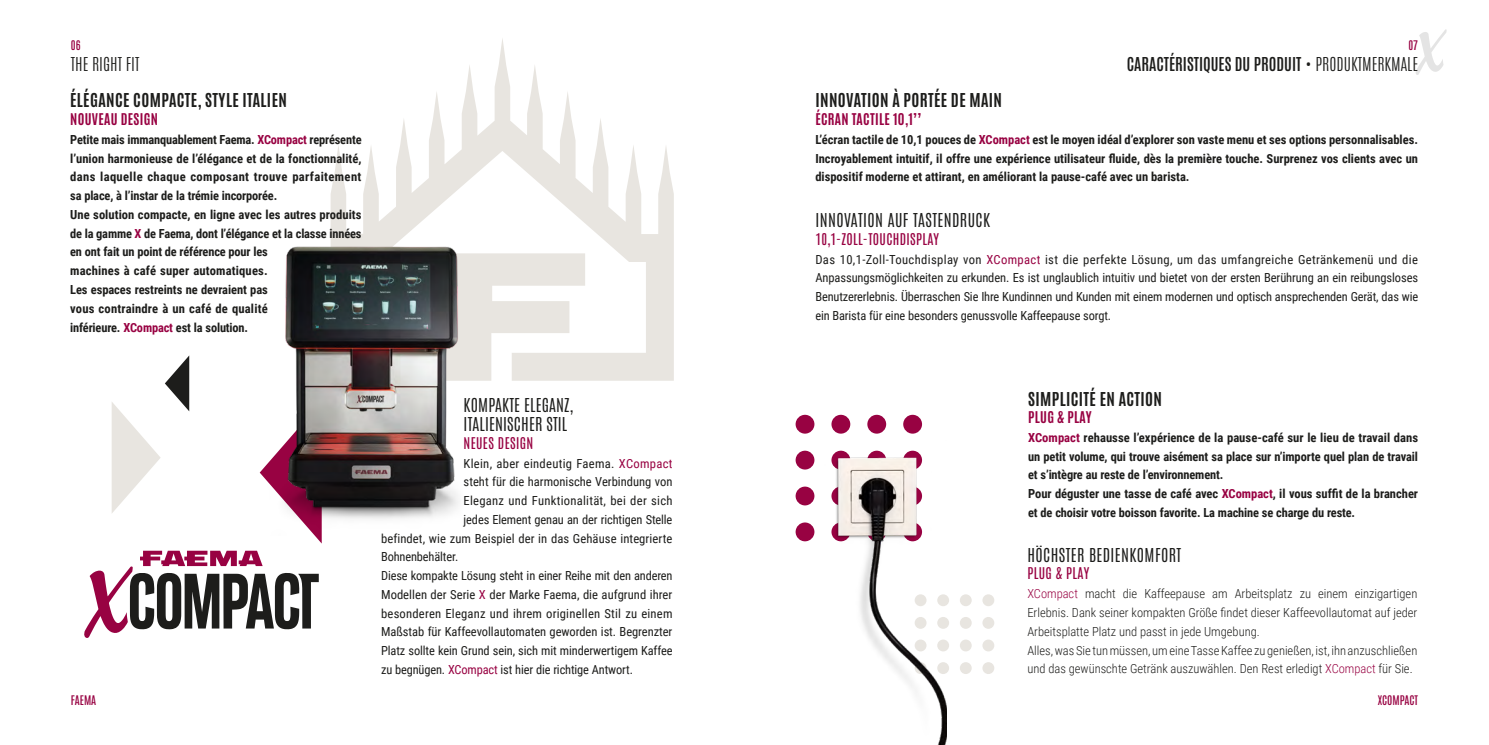
<style>
.page{position:relative;width:1489px;height:745px;background:#fff}
.page>*{position:absolute;margin:0;border:0;box-sizing:border-box;transform-origin:0 0}
.t1{font:300 16.25px/19.5px "Antonio";letter-spacing:.025em;color:#1d1d1b}
.t2{font:700 16.25px "Antonio";letter-spacing:.025em;color:#1d1d1b}
.t3{font:600 16.25px "Antonio";color:#1d1d1b}
.t4{font:100 16.25px "Antonio";color:#1d1d1b}
.t5{font:13.75px "Antonio";letter-spacing:.025em;color:#980242}
.t6{font:700 13.75px "Antonio";letter-spacing:.025em;color:#980242}
.t7{font:700 12.5px/18.8px "Roboto Condensed";letter-spacing:-.005em;color:#1d1d1b}
.t8{font:12.5px/18.8px "Roboto Condensed";letter-spacing:-.005em;color:#1d1d1b;text-align:justify}
.t9{font:300 12.5px/18.8px "Roboto Condensed";color:#1d1d1b}
.t10{font:12.5px "Roboto Condensed";letter-spacing:.02em;color:#1d1d1b}
.t11{font:12.5px "Roboto Condensed";letter-spacing:.015em;color:#1d1d1b}
.t12{font:500 11.25px "Antonio";color:#980242}
.s1{color:#980242}
.s2{font-weight:100}
</style>
<div class="page">
<svg style="left:1416px;top:29px;width:30px;height:46px"></svg>
<svg style="left:314px;top:535px;width:8px;height:8px"></svg>
<svg style="left:337px;top:38px;width:336px;height:342px"></svg>
<div style="left:937px;top:594px;width:12px;height:11px;background:#e8e5e0;border-radius:50%"></div>
<div style="left:959px;top:594px;width:12px;height:11px;background:#e8e5e0;border-radius:50%"></div>
<div style="left:982px;top:594px;width:12px;height:11px;background:#e8e5e0;border-radius:50%"></div>
<div style="left:937px;top:616px;width:12px;height:12px;background:#e8e5e0;border-radius:50%"></div>
<div style="left:959px;top:616px;width:12px;height:12px;background:#e8e5e0;border-radius:50%"></div>
<div style="left:982px;top:616px;width:12px;height:12px;background:#e8e5e0;border-radius:50%"></div>
<div style="left:937px;top:639px;width:12px;height:12px;background:#e8e5e0;border-radius:50%"></div>
<div style="left:959px;top:639px;width:12px;height:12px;background:#e8e5e0;border-radius:50%"></div>
<div style="left:982px;top:639px;width:12px;height:12px;background:#e8e5e0;border-radius:50%"></div>
<div style="left:937px;top:661px;width:12px;height:12px;background:#e8e5e0;border-radius:50%"></div>
<div style="left:959px;top:661px;width:12px;height:12px;background:#e8e5e0;border-radius:50%"></div>
<div style="left:982px;top:661px;width:12px;height:12px;background:#e8e5e0;border-radius:50%"></div>
<div style="left:795px;top:414px;width:19px;height:19px;background:#980242;border-radius:50%"></div>
<div style="left:831px;top:414px;width:19px;height:19px;background:#980242;border-radius:50%"></div>
<div style="left:867px;top:414px;width:19px;height:19px;background:#980242;border-radius:50%"></div>
<div style="left:903px;top:414px;width:19px;height:19px;background:#980242;border-radius:50%"></div>
<div style="left:795px;top:450px;width:19px;height:19px;background:#980242;border-radius:50%"></div>
<div style="left:795px;top:486px;width:19px;height:19px;background:#980242;border-radius:50%"></div>
<div style="left:795px;top:522px;width:19px;height:19px;background:#980242;border-radius:50%"></div>
<svg style="left:112px;top:356px;width:77px;height:157px"></svg>
<svg style="left:84px;top:550px;width:235px;height:87px"></svg>
<img style="left:807px;top:450px;width:139px;height:294px">
<img style="left:259px;top:151px;width:235px;height:384px">
<p class="t12" style="left:71px;top:37px;width:11px">06</p>
<p class="t12" style="left:1408px;top:37px;width:11px">07</p>
<h1 class="t4" style="left:71px;top:53px;width:70px">THE RIGHT FIT</h1>
<h1 class="t2" style="left:70px;top:89px;width:218px">ÉLÉGANCE COMPACTE, STYLE ITALIEN</h1>
<p class="t6" style="left:70px;top:109px;width:89px">NOUVEAU DESIGN</p>
<p class="t7" style="left:70px;top:129px;width:293px">Petite mais immanquablement Faema. <span class="s1">XCompact</span> représente l’union harmonieuse de l’élégance et de la fonctionnalité, dans laquelle chaque composant trouve parfaitement sa place, à l’instar de la trémie incorporée.<br>Une solution compacte, en ligne avec les autres produits de la gamme <span class="s1">X</span> de Faema, dont l’élégance et la classe innées en ont fait un point de référence pour les<br>machines à café super automatiques.<br>Les espaces restreints ne devraient pas<br>vous contraindre à un café de qualité<br>inférieure. <span class="s1">XCompact</span> est la solution.</p>
<h1 class="t1" style="left:463px;top:395px;width:111px">KOMPAKTE ELEGANZ,<br>ITALIENISCHER STIL</h1>
<p class="t5" style="left:463px;top:433px;width:71px">NEUES DESIGN</p>
<p class="t10" style="left:463px;top:454px;width:210px">Klein, aber eindeutig Faema. <span class="s1">XCompact</span></p>
<p class="t8" style="left:463px;top:471px;width:210px">steht für die harmonische Verbindung von</p>
<p class="t10" style="left:463px;top:491px;width:210px">Eleganz und Funktionalität, bei der sich</p>
<p class="t8" style="left:463px;top:509px;width:210px">jedes Element genau an der richtigen Stelle</p>
<p class="t8" style="left:381px;top:528px;width:293px">befindet, wie zum Beispiel der in das Gehäuse integrierte</p>
<p class="t8" style="left:381px;top:546px;width:79px">Bohnenbehälter.</p>
<p class="t8" style="left:381px;top:565px;width:293px">Diese kompakte Lösung steht in einer Reihe mit den anderen</p>
<p class="t8" style="left:381px;top:584px;width:293px">Modellen der Serie <span class="s1">X</span> der Marke Faema, die aufgrund ihrer</p>
<p class="t11" style="left:381px;top:604px;width:293px">besonderen Eleganz und ihrem originellen Stil zu einem</p>
<p class="t8" style="left:381px;top:621px;width:293px">Maßstab für Kaffeevollautomaten geworden ist. Begrenzter</p>
<p class="t8" style="left:381px;top:640px;width:293px">Platz sollte kein Grund sein, sich mit minderwertigem Kaffee</p>
<p class="t8" style="left:381px;top:659px;width:253px">zu begnügen. <span class="s1">XCompact</span> ist hier die richtige Antwort.</p>
<h1 class="t3" style="left:1126px;top:52px;width:293px">CARACTÉRISTIQUES DU PRODUIT <span class="s2">• PRODUKTMERKMALE</span></h1>
<h1 class="t2" style="left:815px;top:89px;width:188px">INNOVATION À PORTÉE DE MAIN</h1>
<p class="t6" style="left:815px;top:109px;width:108px">ÉCRAN TACTILE 10,1’’</p>
<p class="t7" style="left:815px;top:129px;width:604px;text-align:justify">L’écran tactile de 10,1 pouces de <span class="s1">XCompact</span> est le moyen idéal d’explorer son vaste menu et ses options personnalisables.<br>Incroyablement intuitif, il offre une expérience utilisateur fluide, dès la première touche. Surprenez vos clients avec un dispositif moderne et attirant, en améliorant la pause-café avec un barista.</p>
<h1 class="t1" style="left:815px;top:211px;width:176px">INNOVATION AUF TASTENDRUCK</h1>
<p class="t5" style="left:815px;top:229px;width:125px">10,1-ZOLL-TOUCHDISPLAY</p>
<p class="t8" style="left:815px;top:249px;width:604px">Das 10,1-Zoll-Touchdisplay von <span class="s1">XCompact</span> ist die perfekte Lösung, um das umfangreiche Getränkemenü und die Anpassungsmöglichkeiten zu erkunden. Es ist unglaublich intuitiv und bietet von der ersten Berührung an ein reibungsloses Benutzererlebnis. Überraschen Sie Ihre Kundinnen und Kunden mit einem modernen und optisch ansprechenden Gerät, das wie ein Barista für eine besonders genussvolle Kaffeepause sorgt.</p>
<h1 class="t2" style="left:1028px;top:386px;width:135px">SIMPLICITÉ EN ACTION</h1>
<p class="t6" style="left:1028px;top:407px;width:65px">PLUG &amp; PLAY</p>
<p class="t7" style="left:1028px;top:427px;width:391px"><span class="s1">XCompact</span> rehausse l’expérience de la pause-café sur le lieu de travail dans un petit volume, qui trouve aisément sa place sur n’importe quel plan de travail et s’intègre au reste de l’environnement.<br>Pour déguster une tasse de café avec <span class="s1">XCompact</span>, il vous suffit de la brancher et de choisir votre boisson favorite. La machine se charge du reste.</p>
<h1 class="t1" style="left:1027px;top:545px;width:155px">HÖCHSTER BEDIENKOMFORT</h1>
<p class="t5" style="left:1027px;top:563px;width:63px">PLUG &amp; PLAY</p>
<p class="t9" style="left:1027px;top:583px;width:391px"><span class="s1">XCompact</span> macht die Kaffeepause am Arbeitsplatz zu einem einzigartigen Erlebnis. Dank seiner kompakten Größe findet dieser Kaffeevollautomat auf jeder Arbeitsplatte Platz und passt in jede Umgebung.<br>Alles, was Sie tun müssen, um eine Tasse Kaffee zu genießen, ist, ihn anzuschließen und das gewünschte Getränk auszuwählen. Den Rest erledigt <span class="s1">XCompact</span> für Sie.</p>
<p class="t12" style="left:71px;top:691px;width:27px">FAEMA</p>
<p class="t12" style="left:1377px;top:691px;width:42px">XCOMPACT</p>
</div>
